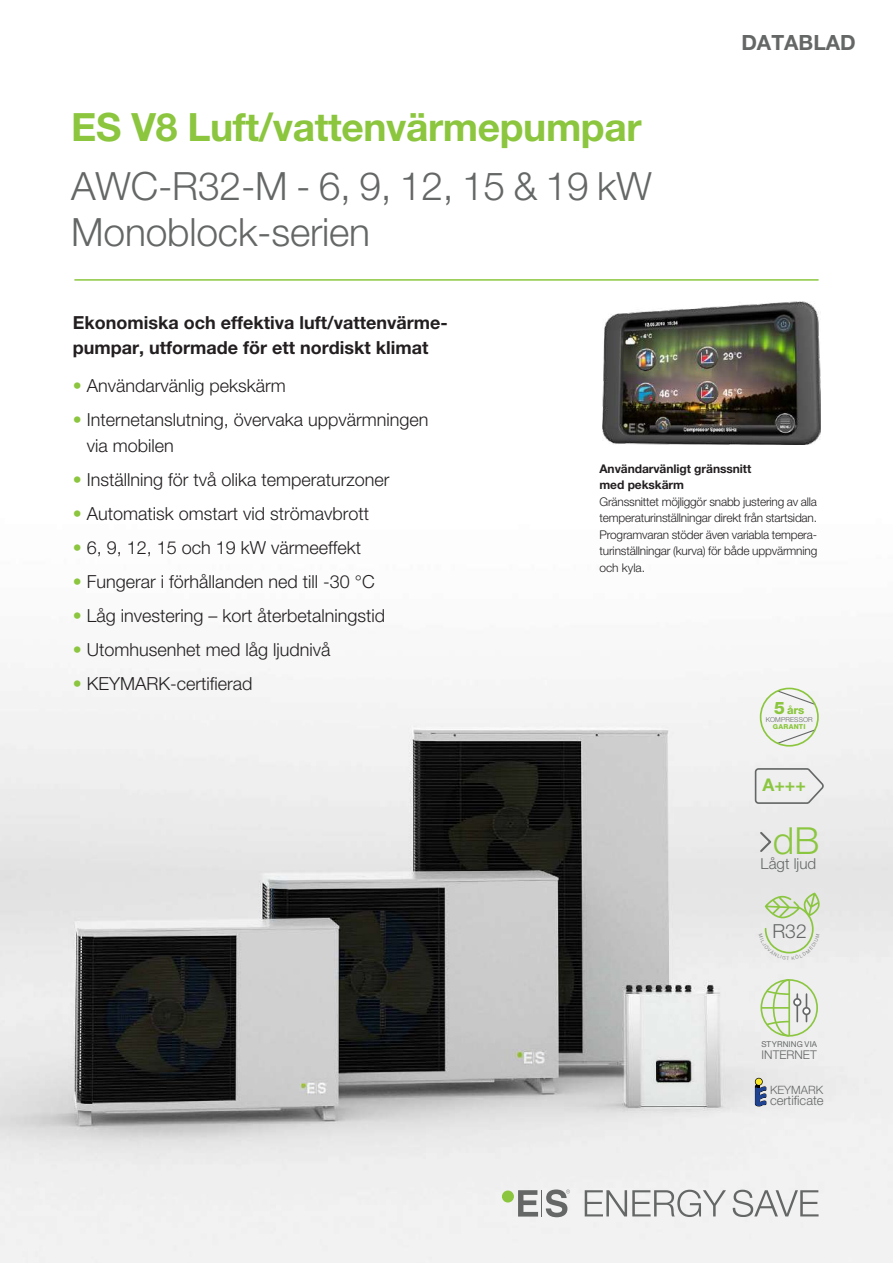
<style>
.page{position:relative;width:893px;height:1263px;background:#fff}
.page>*{position:absolute;margin:0;border:0;box-sizing:border-box;transform-origin:0 0}
.t1{font:300 39px/46.5px "Helvetica Neue LT Std";letter-spacing:-.005em;color:#656767}
.t2{font:700 39px "Helvetica Neue LT Std";letter-spacing:-.01em;color:#8bc63e}
.t3{font:300 37.35px "Helvetica Neue LT Std";color:#8bc640}
.t4{font:700 21px "Helvetica Neue LT Std";color:#656767}
.t5{font:300 19.35px "Helvetica Neue LT Std";color:#656767}
.t6{font:300 18px/25.5px "Helvetica Neue LT Std";color:#231f20}
.t7{font:700 18px/25.5px "Helvetica Neue LT Std";color:#231f20}
.t8{font:700 17.55px "Helvetica Neue LT Std";color:#8bc640}
.t9{font:300 15.15px "Helvetica Neue LT Std";color:#656767}
.t10{font:300 13.05px "Helvetica Neue LT Std";color:#656767}
.t11{font:300 12px/16.5px "Helvetica Neue LT Std";letter-spacing:-.015em;color:#231f20;text-align:justify}
.t12{font:700 12px/16.5px "Helvetica Neue LT Std";letter-spacing:-.005em;color:#231f20}
.t13{font:300 12px "Helvetica Neue";letter-spacing:.005em;color:#656767}
.t14{font:300 11.55px "Helvetica Neue LT Std";color:#656767}
.t15{font:800 11.1px "Helvetica Neue LT Std";color:#8bc63e}
.t16{font:8.1px "Helvetica Neue";letter-spacing:.02em;color:#656767}
.t17{font:300 6.75px "Helvetica Neue LT Std";letter-spacing:.02em;color:#656767}
.t18{font:800 6.75px "Helvetica Neue LT Std";letter-spacing:.035em;color:#8bc63e}
.s1{color:#8bc63e}
.s2{font-size:17.25px}
</style>
<div class="page">
<img style="left:0;top:391px;width:893px;height:872px">
<hr style="left:74px;top:279px;width:745px;height:2px;background:#8bc63e">
<div style="left:502px;top:1190px;width:12px;height:12px;background:#8bc63e;border-radius:50%"></div>
<svg style="left:518px;top:1189px;width:52px;height:28px"></svg>
<svg style="left:585px;top:1190px;width:234px;height:27px"></svg>
<img style="left:603px;top:301px;width:218px;height:143px">
<svg style="left:770px;top:688px;width:48px;height:18px"></svg>
<svg style="left:769px;top:727px;width:49px;height:19px"></svg>
<div style="left:760px;top:688px;width:59px;height:59px;border:2px solid #8bc63e;border-radius:50%"></div>
<svg style="left:755px;top:768px;width:69px;height:36px"></svg>
<svg style="left:759px;top:830px;width:14px;height:24px"></svg>
<div style="left:760px;top:979px;width:58px;height:57px;border:2px solid #8bc640;border-radius:50%"></div>
<hr style="left:761px;top:1007px;width:28px;height:2px;background:#8bc640">
<svg style="left:765px;top:979px;width:26px;height:58px"></svg>
<hr style="left:796px;top:994px;width:2px;height:27px;background:#656767">
<div style="left:794px;top:999px;width:7px;height:6px;background:#fff;border-radius:50%"></div>
<div style="left:793px;top:998px;width:8px;height:8px;border:2px solid #656767;border-radius:50%"></div>
<svg style="left:806px;top:994px;width:1px;height:27px"></svg>
<div style="left:803px;top:1008px;width:7px;height:6px;background:#fff;border-radius:50%"></div>
<div style="left:802px;top:1007px;width:9px;height:8px;border:2px solid #656767;border-radius:50%"></div>
<svg style="left:755px;top:1078px;width:11px;height:28px"></svg>
<div style="left:756px;top:1078px;width:6px;height:7px;background:#f8e62a;border-radius:50%"></div>
<svg style="left:759px;top:893px;width:61px;height:67px;background:#dbe4d1"></svg>
<h1 class="t2" style="left:71px;top:102px;width:572px">ES V8 Luft/vattenvärmepumpar</h1>
<h1 class="t1" style="left:71px;top:162px;width:582px">AWC-R32-M - 6, 9, 12, 15 &amp; 19 kW<br>Monoblock-serien</h1>
<p class="t4" style="left:741px;top:30px;width:116px">DATABLAD</p>
<p class="t7" style="left:73px;top:309px;width:376px">Ekonomiska och effektiva luft/vattenvärme&shy;pumpar, utformade för ett nordiskt klimat</p>
<p class="t6" style="left:73px;top:373px;width:215px"><span class="s1">•</span> Användarvänlig pekskärm</p>
<p class="t6" style="left:87px;top:407px;width:343px;text-indent:-14px"><span class="s1">•</span> Internetanslutning, övervaka uppvärmningen via mobilen</p>
<p class="t6" style="left:73px;top:466px;width:318px"><span class="s1">•</span> Inställning för två olika temperaturzoner</p>
<p class="t6" style="left:73px;top:500px;width:298px"><span class="s1">•</span> Automatisk omstart vid strömavbrott</p>
<p class="t6" style="left:73px;top:534px;width:290px"><span class="s1">•</span> 6, 9, 12, 15 och 19 kW värmeeffekt</p>
<p class="t6" style="left:73px;top:568px;width:303px"><span class="s1">•</span> Fungerar i förhållanden ned till -30 °C</p>
<p class="t6" style="left:73px;top:602px;width:314px"><span class="s1">•</span> Låg investering – kort återbetalningstid</p>
<p class="t6" style="left:73px;top:636px;width:259px"><span class="s1">•</span> Utomhusenhet med låg ljudnivå</p>
<p class="t6" style="left:73px;top:670px;width:181px"><span class="s1">•</span> KEYMARK-certifierad</p>
<p class="t12" style="left:599px;top:460px;width:153px">Användarvänligt gränssnitt med pekskärm</p>
<p class="t11" style="left:599px;top:493px;width:219px">Gränssnittet möjliggör snabb justering av alla temperaturinställningar direkt från startsidan.<br>Programvaran stöder även variabla tempera&shy;turinställningar (kurva) för både uppvärmning och kyla.</p>
<p class="t15" style="left:774px;top:703px;width:32px"><span class="s2">5</span> års</p>
<p class="t17" style="left:766px;top:715px;width:49px">KOMPRESSOR</p>
<p class="t18" style="left:773px;top:723px;width:34px">GARANTI</p>
<p class="t8" style="left:762px;top:774px;width:45px">A+++</p>
<h2 class="t3" style="left:773px;top:818px;width:48px">dB</h2>
<p class="t9" style="left:761px;top:854px;width:57px">Lågt ljud</p>
<p class="t5" style="left:772px;top:919px;width:36px">R32</p>
<p class="t16" style="left:761px;top:1038px;width:57px">STYRNING VIA</p>
<p class="t13" style="left:762px;top:1045px;width:57px">INTERNET</p>
<p class="t14" style="left:770px;top:1083px;width:55px">KEYMARK</p>
<p class="t10" style="left:770px;top:1092px;width:55px">certificate</p>
</div>
